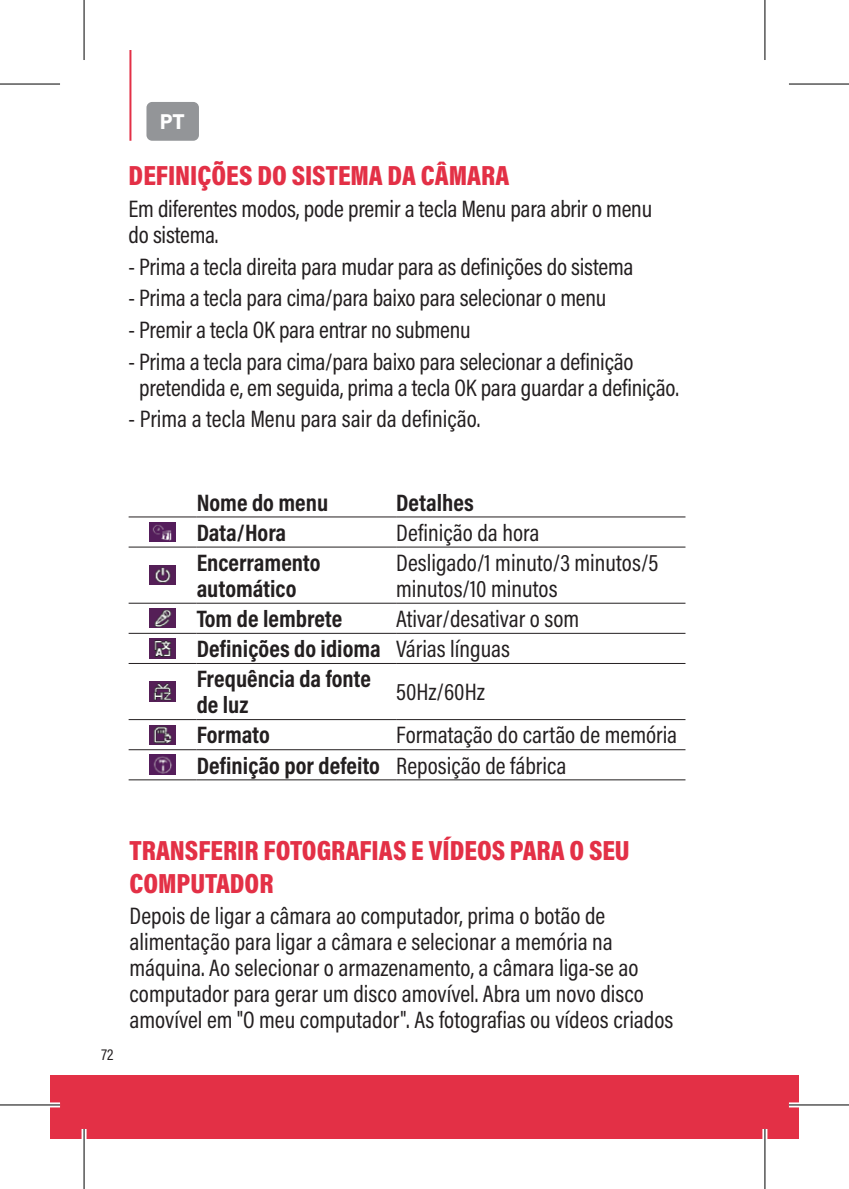
<style>
.page{position:relative;width:849px;height:1189px;background:#fff}
.page>*{position:absolute;margin:0;border:0;box-sizing:border-box;transform-origin:0 0}
.t1{font:900 28px/32px "Acumin Pro Cond";color:#e33046}
.t2{font:24px/26px "Acumin Pro Cond";letter-spacing:-.005em;color:#231f20}
.t3{font:700 24px/30px "Acumin Pro Cond";color:#231f20}
.t4{font:700 20px "Agfa Photo Thalis";color:#fff}
.t5{font:16px "Acumin Pro Cond";color:#231f20}
.s1{font-weight:400}
.s2{font-weight:700}
</style>
<div class="page">
<div style="left:50px;top:1075px;width:714px;height:63px;background:#e33046"></div>
<div style="left:764px;top:1075px;width:34px;height:63px;background:#e33046"></div>
<hr style="left:129px;top:50px;width:2px;height:91px;background:#e33046">
<div style="left:146px;top:102px;width:53px;height:39px;background:#939598;border-radius:6px"></div>
<hr style="left:129px;top:546px;width:68px;height:2px;background:#231f20">
<hr style="left:197px;top:546px;width:199px;height:2px;background:#231f20">
<hr style="left:396px;top:546px;width:289px;height:2px;background:#231f20">
<hr style="left:129px;top:602px;width:68px;height:2px;background:#231f20">
<hr style="left:197px;top:602px;width:199px;height:2px;background:#231f20">
<hr style="left:396px;top:602px;width:289px;height:2px;background:#231f20">
<hr style="left:129px;top:632px;width:68px;height:2px;background:#231f20">
<hr style="left:197px;top:632px;width:199px;height:2px;background:#231f20">
<hr style="left:396px;top:632px;width:289px;height:2px;background:#231f20">
<hr style="left:129px;top:662px;width:68px;height:2px;background:#231f20">
<hr style="left:197px;top:662px;width:199px;height:2px;background:#231f20">
<hr style="left:396px;top:662px;width:289px;height:2px;background:#231f20">
<hr style="left:129px;top:719px;width:68px;height:1px;background:#231f20">
<hr style="left:197px;top:719px;width:199px;height:1px;background:#231f20">
<hr style="left:396px;top:719px;width:289px;height:1px;background:#231f20">
<hr style="left:129px;top:749px;width:68px;height:1px;background:#231f20">
<hr style="left:197px;top:749px;width:199px;height:1px;background:#231f20">
<hr style="left:396px;top:749px;width:289px;height:1px;background:#231f20">
<hr style="left:129px;top:779px;width:68px;height:1px;background:#231f20">
<hr style="left:197px;top:779px;width:199px;height:1px;background:#231f20">
<hr style="left:396px;top:779px;width:289px;height:1px;background:#231f20">
<hr style="left:129px;top:516px;width:68px;height:1px;background:#231f20">
<hr style="left:197px;top:516px;width:199px;height:1px;background:#231f20">
<hr style="left:396px;top:516px;width:289px;height:1px;background:#231f20">
<img style="left:149px;top:522px;width:27px;height:20px">
<img style="left:149px;top:565px;width:27px;height:20px">
<img style="left:149px;top:608px;width:27px;height:20px">
<img style="left:149px;top:639px;width:27px;height:19px">
<img style="left:149px;top:682px;width:27px;height:19px">
<img style="left:149px;top:725px;width:27px;height:19px">
<img style="left:149px;top:754px;width:27px;height:21px">
<svg style="left:0;top:1102px;width:60px;height:5px"></svg>
<svg style="left:789px;top:1102px;width:59px;height:5px"></svg>
<hr style="left:82px;top:1128px;width:4px;height:60px;background:#fff">
<svg style="left:765px;top:0;width:1px;height:60px"></svg>
<svg style="left:762px;top:1129px;width:5px;height:59px"></svg>
<hr style="left:0;top:83px;width:60px;height:2px;background:#000">
<hr style="left:788px;top:83px;width:60px;height:2px;background:#000">
<hr style="left:0;top:1104px;width:60px;height:1px;background:#000">
<hr style="left:788px;top:1104px;width:60px;height:1px;background:#000">
<hr style="left:83px;top:0;width:2px;height:60px;background:#000">
<hr style="left:83px;top:1128px;width:2px;height:60px;background:#000">
<hr style="left:764px;top:0;width:1px;height:60px;background:#000">
<hr style="left:764px;top:1128px;width:1px;height:60px;background:#000">
<p class="t4" style="left:160px;top:109px;width:26px">PT</p>
<p class="t1" style="left:129px;top:159px;width:382px">DEFINIÇÕES DO SISTEMA DA CÂMARA</p>
<p class="t2" style="left:129px;top:195px;width:525px">Em diferentes modos, pode premir a tecla Menu para abrir o menu do sistema.</p>
<p class="t2" style="left:129px;top:253px;width:506px">- Prima a tecla direita para mudar para as definições do sistema</p>
<p class="t2" style="left:129px;top:284px;width:479px">- Prima a tecla para cima/para baixo para selecionar o menu</p>
<p class="t2" style="left:129px;top:316px;width:343px">- Premir a tecla OK para entrar no submenu</p>
<p class="t2" style="left:139px;top:348px;width:541px;text-indent:-11px">- Prima a tecla para cima/para baixo para selecionar a definição pretendida e, em seguida, prima a tecla OK para guardar a definição.</p>
<p class="t2" style="left:129px;top:405px;width:353px">- Prima a tecla Menu para sair da definição.</p>
<p class="t3" style="left:197px;top:487px;width:133px">Nome do menu</p>
<p class="t3" style="left:396px;top:487px;width:79px">Detalhes</p>
<p class="t3" style="left:197px;top:517px;width:91px">Data/Hora</p>
<p class="t2" style="left:396px;top:519px;width:145px">Definição da hora</p>
<p class="t3" style="left:197px;top:549px;width:125px;line-height:26px">Encerramento automático</p>
<p class="t2" style="left:396px;top:549px;width:264px">Desligado/1 minuto/3 minutos/5 minutos/10 minutos</p>
<p class="t3" style="left:197px;top:603px;width:147px">Tom de lembrete</p>
<p class="t3" style="left:197px;top:603px;width:384px;text-indent:199px"><span class="s1">Ativar/desativar o som<br></span>Definições do idioma <span class="s1">Várias línguas<br></span>Frequência da fonte</p>
<p class="t3" style="left:197px;top:689px;width:53px">de luz</p>
<p class="t2" style="left:396px;top:678px;width:90px">50Hz/60Hz</p>
<p class="t2" style="left:197px;top:719px;width:482px;line-height:30px;text-indent:199px">Formatação do cartão de memória<br><span class="s2">Definição por defeito</span> Reposição de fábrica</p>
<p class="t3" style="left:197px;top:719px;width:75px">Formato</p>
<p class="t5" style="left:101px;top:1044px;width:14px">72</p>
<p class="t1" style="left:129px;top:834px;width:501px">TRANSFERIR FOTOGRAFIAS E VÍDEOS PARA O SEU<br>COMPUTADOR</p>
<p class="t2" style="left:129px;top:902px;width:545px">Depois de ligar a câmara ao computador, prima o botão de alimentação para ligar a câmara e selecionar a memória na máquina. Ao selecionar o armazenamento, a câmara liga-se ao computador para gerar um disco amovível. Abra um novo disco amovível em "O meu computador". As fotografias ou vídeos criados</p>
</div>
